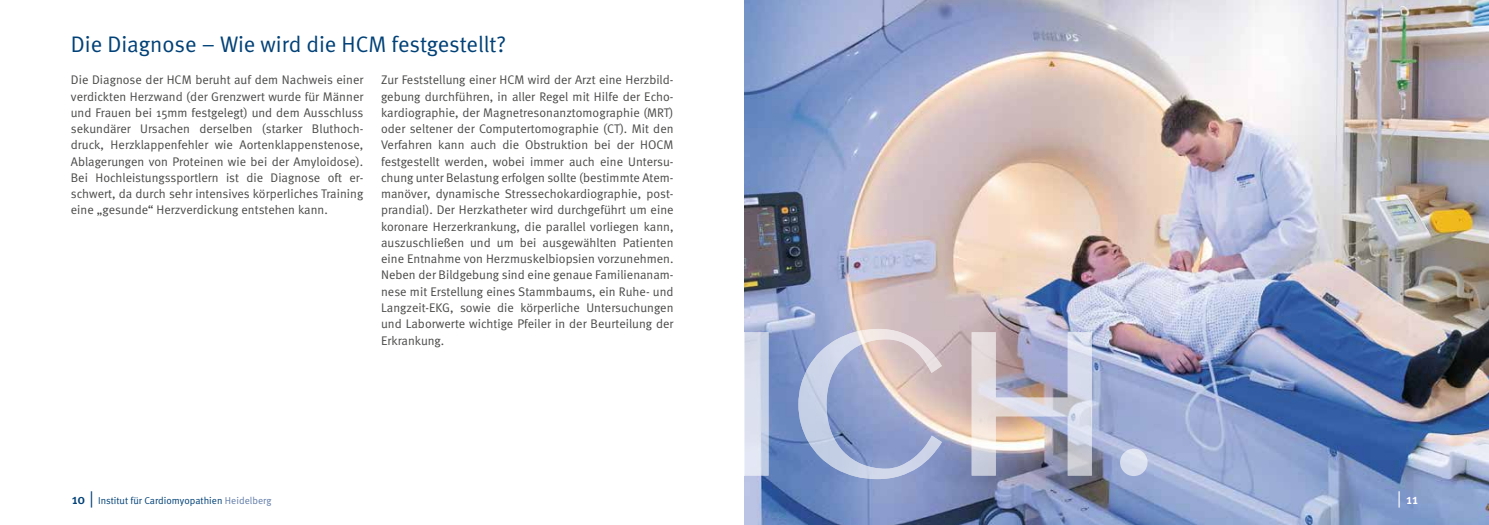
<style>
.page{position:relative;width:1489px;height:525px;background:#fff}
.page>*{position:absolute;margin:0;border:0;box-sizing:border-box;transform-origin:0 0}
.t1{font:22.5px "Meta Normal";color:#004177}
.t2{font:500 13.75px "Meta";color:#fff}
.t3{font:12.5px/16.2px "Meta Normal";letter-spacing:.005em;color:#4a4a49;text-align:justify}
.t4{font:10px "Meta Normal";letter-spacing:.005em;color:#004177}
.s1{font-family:"Meta";font-weight:500;font-size:13.75px}
.s2{font-family:"Helvetica Neue";font-size:16.25px}
.s3{color:#607caa}
.s4{font-family:"Helvetica Neue";font-weight:400;font-size:16.25px}
</style>
<div class="page">
<img style="left:744px;top:0;width:744px;height:524px">
<img style="left:744px;top:329px;width:347px;height:150px">
<div style="left:1119px;top:448px;width:28px;height:28px;background:#dae0ef;border-radius:50%"></div>
<h1 class="t1" style="left:71px;top:31px;width:437px">Die Diagnose – Wie wird die HCM festgestellt?</h1>
<p class="t3" style="left:71px;top:72px;width:294px">Die Diagnose der HCM beruht auf dem Nachweis einer verdickten Herzwand (der Grenzwert wurde für Männer und Frauen bei 15mm festgelegt) und dem Ausschluss sekundärer Ursachen derselben (starker Bluthoch&shy;druck, Herzklappenfehler wie Aortenklappenstenose, Ablagerungen von Proteinen wie bei der Amyloidose).<br>Bei Hochleistungssportlern ist die Diagnose oft er&shy;schwert, da durch sehr intensives körperliches Training eine „gesunde“ Herzverdickung entstehen kann.</p>
<p class="t3" style="left:381px;top:72px;width:294px">Zur Feststellung einer HCM wird der Arzt eine Herzbild&shy;gebung durchführen, in aller Regel mit Hilfe der Echo&shy;kardiographie, der Magnetresonanztomographie (MRT) oder seltener der Computertomographie (CT). Mit den Verfahren kann auch die Obstruktion bei der HOCM festgestellt werden, wobei immer auch eine Untersu&shy;chung unter Belastung erfolgen sollte (bestimmte Atem&shy;manöver, dynamische Stressechokardiographie, post&shy;prandial). Der Herzkatheter wird durchgeführt um eine koronare Herzerkrankung, die parallel vorliegen kann, auszuschließen und um bei ausgewählten Patienten eine Entnahme von Herzmuskelbiopsien vorzunehmen.<br>Neben der Bildgebung sind eine genaue Familienanam&shy;nese mit Erstellung eines Stammbaums, ein Ruhe- und Langzeit-EKG, sowie die körperliche Untersuchungen und Laborwerte wichtige Pfeiler in der Beurteilung der Erkrankung.</p>
<p class="t4" style="left:72px;top:495px;width:201px"><span class="s1">10</span> <span class="s2">|</span> Institut für Cardiomyopathien <span class="s3">Heidelberg</span></p>
<p class="t2" style="left:1397px;top:491px;width:22px"><span class="s4">|</span> 11</p>
</div>
